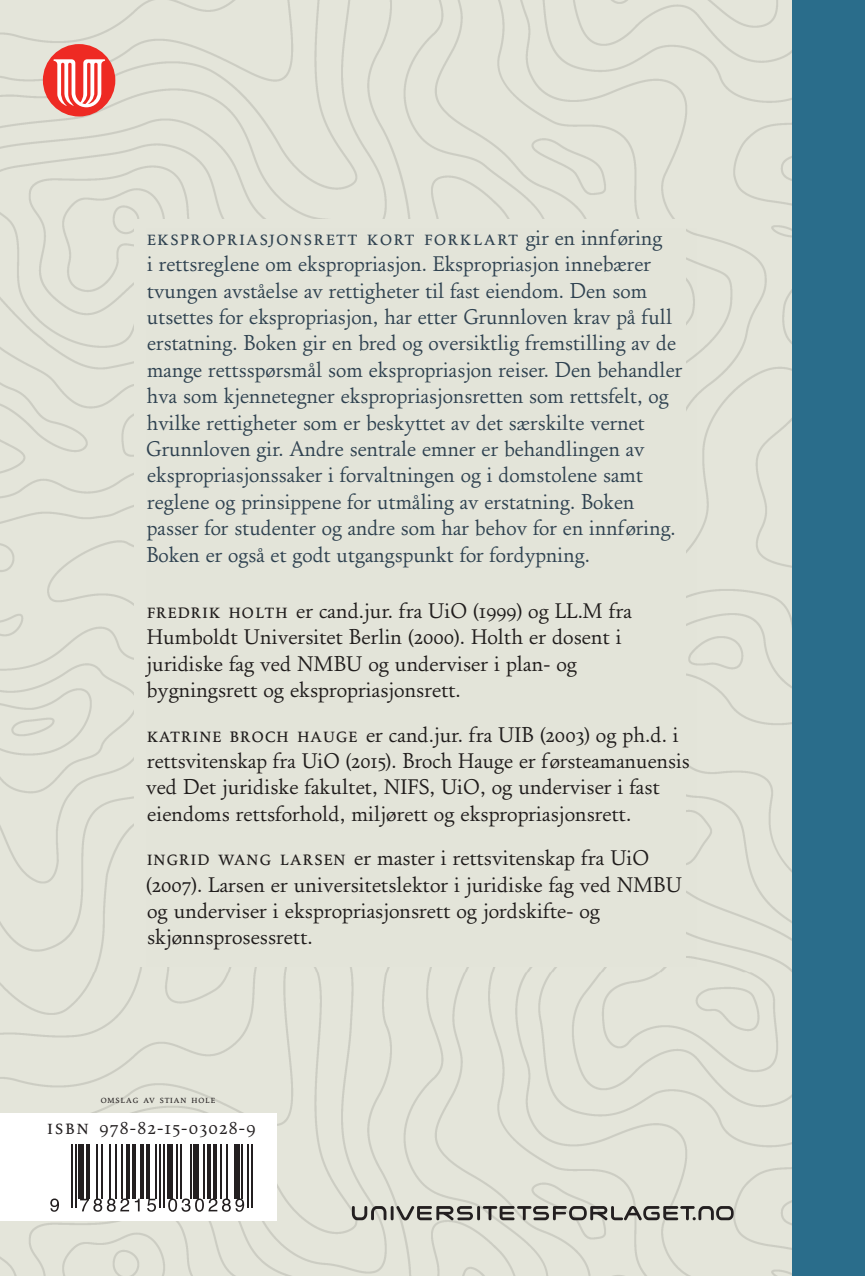
<style>
.page{position:relative;width:865px;height:1276px;background:#fff}
.page>*{position:absolute;margin:0;border:0;box-sizing:border-box;transform-origin:0 0}
.t1{font:22px/26.4px "Foundry Old Style";color:#34495e}
.t2{font:22px/26.4px "Foundry Old Style";color:#231f20}
.t3{font:20px "Foundry Old Style Expert";letter-spacing:.06em;color:#231f20}
.t4{font:500 15.4px "Foundry Old Style";letter-spacing:.115em;color:#34495e}
.t5{font:500 7.6px "Foundry Old Style";letter-spacing:.115em;color:#231f20}
.s1{font-weight:400;font-size:22px}
.s2{font-weight:500;font-size:15.4px}
.s3{font-family:"Foundry Old Style Expert"}
.s4{font-family:"Foundry Old Style";font-weight:500;font-size:15.2px}
</style>
<div class="page">
<img style="left:0;top:0;width:791px;height:1276px">
<div style="left:135px;top:219px;width:551px;height:748px;background:#e4e5da"></div>
<div style="left:791px;top:0;width:74px;height:1276px;background:#2a6d8b"></div>
<svg style="left:352px;top:1206px;width:381px;height:14px;background:#93918b"></svg>
<div style="left:43px;top:44px;width:72px;height:72px;background:#ee2a23;border-radius:50%"></div>
<svg style="left:53px;top:59px;width:52px;height:48px"></svg>
<div style="left:146px;top:229px;width:550px;height:738px;background:#e3e4d9"></div>
<div style="left:0;top:1113px;width:277px;height:107px;background:#fff"></div>
<svg style="left:50px;top:1198px;width:9px;height:14px"></svg>
<hr style="left:71px;top:1144px;width:2px;height:64px;background:#231f20">
<hr style="left:75px;top:1144px;width:1px;height:64px;background:#231f20">
<div style="left:78px;top:1144px;width:6px;height:54px;background:#231f20"></div>
<hr style="left:86px;top:1144px;width:4px;height:54px;background:#231f20">
<hr style="left:96px;top:1144px;width:2px;height:54px;background:#231f20">
<hr style="left:101px;top:1144px;width:2px;height:54px;background:#231f20">
<hr style="left:109px;top:1144px;width:2px;height:54px;background:#231f20">
<hr style="left:115px;top:1144px;width:2px;height:54px;background:#231f20">
<hr style="left:121px;top:1144px;width:2px;height:54px;background:#231f20">
<hr style="left:126px;top:1144px;width:4px;height:54px;background:#231f20">
<svg style="left:80px;top:1198px;width:49px;height:14px"></svg>
<hr style="left:132px;top:1144px;width:4px;height:54px;background:#231f20">
<hr style="left:140px;top:1144px;width:4px;height:54px;background:#231f20">
<svg style="left:135px;top:1198px;width:5px;height:13px"></svg>
<hr style="left:146px;top:1144px;width:3px;height:54px;background:#231f20">
<hr style="left:155px;top:1144px;width:2px;height:54px;background:#231f20">
<svg style="left:147px;top:1199px;width:9px;height:13px"></svg>
<hr style="left:159px;top:1144px;width:2px;height:64px;background:#231f20">
<hr style="left:163px;top:1144px;width:2px;height:64px;background:#231f20">
<div style="left:167px;top:1144px;width:5px;height:54px;background:#231f20"></div>
<hr style="left:176px;top:1144px;width:2px;height:54px;background:#231f20">
<hr style="left:180px;top:1144px;width:2px;height:54px;background:#231f20">
<hr style="left:190px;top:1144px;width:2px;height:54px;background:#231f20">
<div style="left:193px;top:1144px;width:6px;height:54px;background:#231f20"></div>
<hr style="left:203px;top:1144px;width:2px;height:54px;background:#231f20">
<hr style="left:207px;top:1144px;width:4px;height:54px;background:#231f20">
<hr style="left:213px;top:1144px;width:3px;height:54px;background:#231f20">
<hr style="left:220px;top:1144px;width:2px;height:54px;background:#231f20">
<hr style="left:226px;top:1144px;width:2px;height:54px;background:#231f20">
<div style="left:234px;top:1144px;width:5px;height:54px;background:#231f20"></div>
<hr style="left:241px;top:1144px;width:2px;height:54px;background:#231f20">
<svg style="left:168px;top:1198px;width:76px;height:14px"></svg>
<hr style="left:247px;top:1144px;width:2px;height:64px;background:#231f20">
<hr style="left:251px;top:1144px;width:2px;height:64px;background:#231f20">
<p class="t4" style="left:147px;top:231px;width:517px">EKSPROPRIASJONSRETT KORT FORKLART <span class="s1">gir en innføring</span></p>
<p class="t1" style="left:146px;top:251px;width:537px">i rettsreglene om ekspropriasjon. Ekspropriasjon innebærer tvungen avståelse av rettigheter til fast eiendom. Den som utsettes for ekspropriasjon, har etter Grunnloven krav på full erstatning. Boken gir en bred og oversiktlig fremstilling av de mange rettsspørsmål som ekspropriasjon reiser. Den behandler hva som kjennetegner ekspropriasjonsretten som rettsfelt, og hvilke rettigheter som er beskyttet av det særskilte vernet Grunnloven gir. Andre sentrale emner er behandlingen av ekspropriasjonssaker i forvaltningen og i domstolene samt reglene og prinsippene for utmåling av erstatning. Boken passer for studenter og andre som har behov for en innføring.<br>Boken er også et godt utgangspunkt for fordypning.</p>
<p class="t2" style="left:146px;top:598px;width:487px"><span class="s2">FREDRIK HOLTH</span> er cand.jur. fra UiO (<span class="s3">1999</span>) og LL.M fra Humboldt Universitet Berlin (<span class="s3">2000</span>). Holth er dosent i juridiske fag ved NMBU og underviser i plan- og bygningsrett og ekspropriasjonsrett.</p>
<p class="t2" style="left:146px;top:721px;width:545px"><span class="s2">KATRINE BROCH HAUGE</span> er cand.jur. fra UIB (<span class="s3">2003</span>) og ph.d. i rettsvitenskap fra UiO (<span class="s3">2015</span>). Broch Hauge er førsteamanuensis ved Det juridiske fakultet, NIFS, UiO, og underviser i fast eiendoms rettsforhold, miljørett og ekspropriasjonsrett.</p>
<p class="t2" style="left:146px;top:845px;width:537px"><span class="s2">INGRID WANG LARSEN</span> er master i rettsvitenskap fra UiO (<span class="s3">2007</span>). Larsen er universitetslektor i juridiske fag ved NMBU og underviser i ekspropriasjonsrett og jordskifte- og skjønnsprosessrett.</p>
<p class="t5" style="left:101px;top:1096px;width:116px">OMSLAG AV STIAN HOLE</p>
<p class="t3" style="left:48px;top:1116px;width:209px"><span class="s4">ISBN</span> 978-82-15-03028-9</p>
</div>
